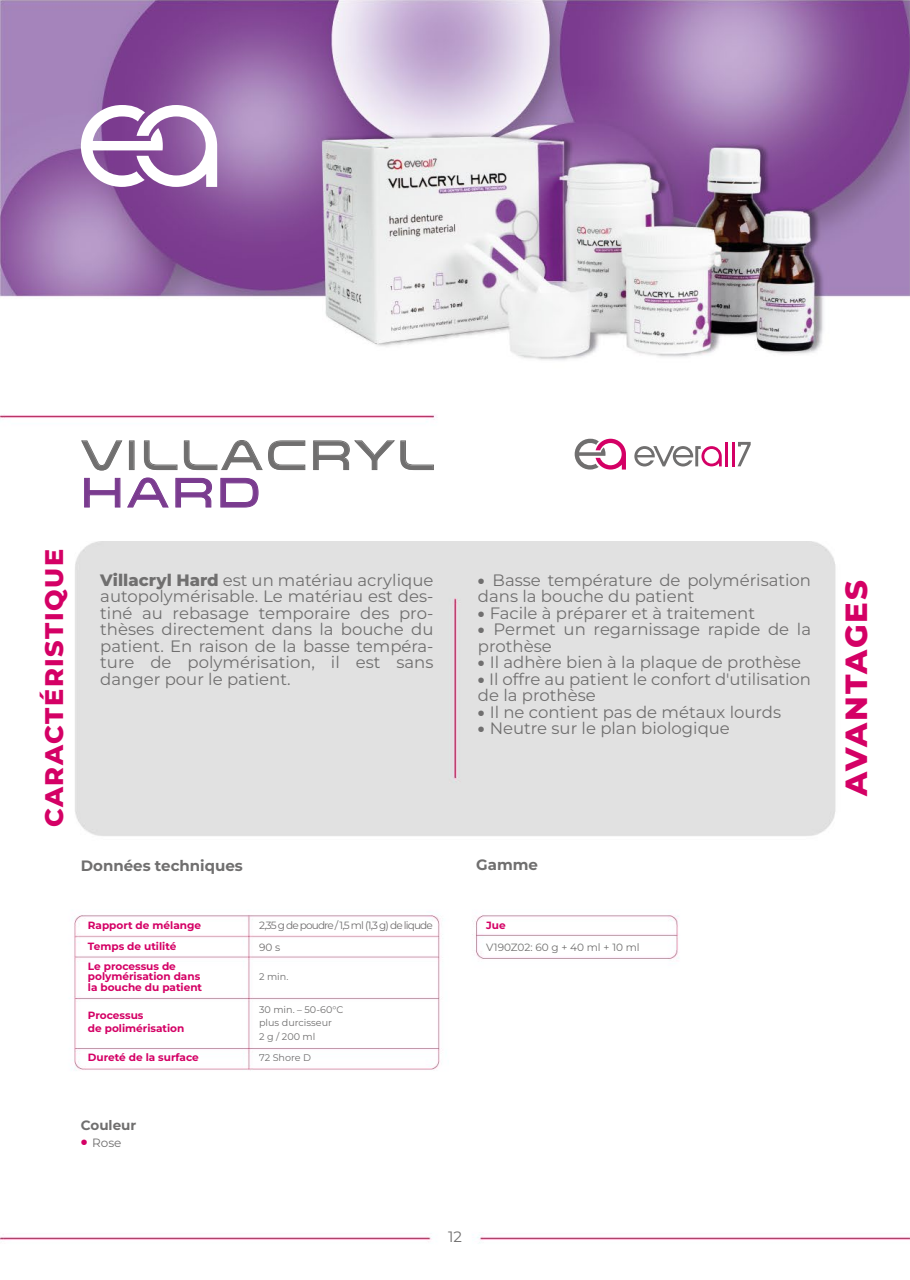
<style>
.page{position:relative;width:910px;height:1280px;background:#fff}
.page>*{position:absolute;margin:0;border:0;box-sizing:border-box;transform-origin:0 0}
.t1{font:42px "Venera 700";letter-spacing:.07em;color:#706f6f}
.t2{font:42px "Venera 700";color:#7a3b8f}
.t3{font:800 30.75px "Montserrat";letter-spacing:.06em;color:#d40065}
.t4{font:800 25.5px "Montserrat";letter-spacing:.06em;color:#d40065}
.t5{font:16.5px/16.5px "Montserrat";color:#706f6f}
.t6{font:700 15px "Montserrat";color:#706f6f}
.t7{font:15px "Montserrat";color:#706f6f}
.t8{font:700 13.5px "Montserrat";color:#706f6f}
.t9{font:12px "Montserrat";color:#706f6f}
.t10{font:700 10.5px/20.1px "Montserrat";color:#d40065}
.t11{font:10.5px/21.1px "Montserrat";letter-spacing:-.08em;color:#706f6f}
.t12{font:10.5px "Montserrat";color:#706f6f}
.t13{font:9.6px/13.2px "Montserrat";color:#706f6f}
.s1{font-weight:800}
.s2{font-weight:900}
.s3{font-weight:900;font-size:16.5px;color:#d40065}
</style>
<div class="page">
<img style="left:0;top:0;width:910px;height:1243px">
<svg style="left:80px;top:439px;width:43px;height:32px"></svg>
<div style="left:129px;top:440px;width:6px;height:30px;border:1px solid #706f6f"></div>
<svg style="left:143px;top:439px;width:163px;height:32px"></svg>
<svg style="left:313px;top:439px;width:121px;height:32px"></svg>
<svg style="left:84px;top:477px;width:129px;height:31px"></svg>
<svg style="left:220px;top:477px;width:39px;height:31px"></svg>
<svg style="left:575px;top:439px;width:51px;height:31px"></svg>
<hr style="left:725px;top:442px;width:3px;height:24px;background:#d40065">
<hr style="left:731px;top:442px;width:3px;height:24px;background:#d40065">
<svg style="left:737px;top:442px;width:14px;height:24px"></svg>
<svg style="left:634px;top:446px;width:88px;height:20px"></svg>
<svg style="left:81px;top:105px;width:136px;height:82px"></svg>
<h1 class="t1" style="left:81px;top:430px;width:355px">VILLACRYL</h1>
<h1 class="t2" style="left:81px;top:467px;width:181px">HARD</h1>
<h3 class="t4" style="left:35px;top:827px;width:279px;rotate:-90deg">CARACTÉRISTIQUE</h3>
<p class="t5" style="left:100px;top:571px;width:335px;text-align:justify"><span class="s1">Villacryl Hard</span> est un matériau acrylique autopolymérisable. Le matériau est des&shy;tiné au rebasage temporaire des pro&shy;thèses directement dans la bouche du patient. En raison de la basse tempéra&shy;ture de polymérisation, il est sans danger pour le patient.</p>
<p class="t5" style="left:478px;top:571px;width:335px"><span class="s2">•</span> Basse température de polymérisation dans la bouche du patient</p>
<p class="t5" style="left:478px;top:604px;width:279px"><span class="s2">•</span> Facile à préparer et à traitement</p>
<p class="t5" style="left:478px;top:621px;width:335px"><span class="s2">•</span> Permet un regarnissage rapide de la prothèse</p>
<p class="t5" style="left:478px;top:654px;width:324px"><span class="s2">•</span> Il adhère bien à la plaque de prothèse</p>
<p class="t5" style="left:478px;top:670px;width:335px"><span class="s2">•</span> Il offre au patient le confort d'utilisation de la prothèse</p>
<p class="t5" style="left:478px;top:703px;width:305px"><span class="s2">•</span> Il ne contient pas de métaux lourds</p>
<p class="t5" style="left:478px;top:720px;width:253px"><span class="s2">•</span> Neutre sur le plan biologique</p>
<p class="t6" style="left:81px;top:855px;width:164px">Données techniques</p>
<p class="t6" style="left:476px;top:854px;width:63px">Gamme</p>
<p class="t10" style="left:88px;top:915px;width:115px">Rapport de mélange<br>Temps de utilité<br>Le processus de</p>
<p class="t10" style="left:88px;top:971px;width:116px;line-height:10.5px">polymérisation dans la bouche du patient</p>
<p class="t10" style="left:88px;top:1008px;width:98px;line-height:13.2px">Processus<br>de polimérisation</p>
<p class="t10" style="left:88px;top:1047px;width:112px">Dureté de la surface</p>
<p class="t11" style="left:259px;top:915px;width:175px">2,35 g de poudre / 1,5 ml (1,3 g) de liqude<br>90 s</p>
<p class="t13" style="left:259px;top:970px;width:31px">2 min.</p>
<p class="t13" style="left:259px;top:1003px;width:86px">30 min. – 50-60°C plus durcisseur<br>2 g / 200 ml</p>
<p class="t13" style="left:259px;top:1051px;width:54px">72 Shore D</p>
<p class="t10" style="left:486px;top:915px;width:21px">Jue</p>
<p class="t12" style="left:486px;top:940px;width:155px">V190Z02: 60 g + 40 ml + 10 ml</p>
<p class="t8" style="left:81px;top:1116px;width:57px">Couleur</p>
<p class="t9" style="left:81px;top:1134px;width:42px"><span class="s3">•</span> Rose</p>
<p class="t7" style="left:448px;top:1227px;width:15px">12</p>
<h2 class="t3" style="left:834px;top:796px;width:217px;rotate:-90deg">AVANTAGES</h2>
</div>
